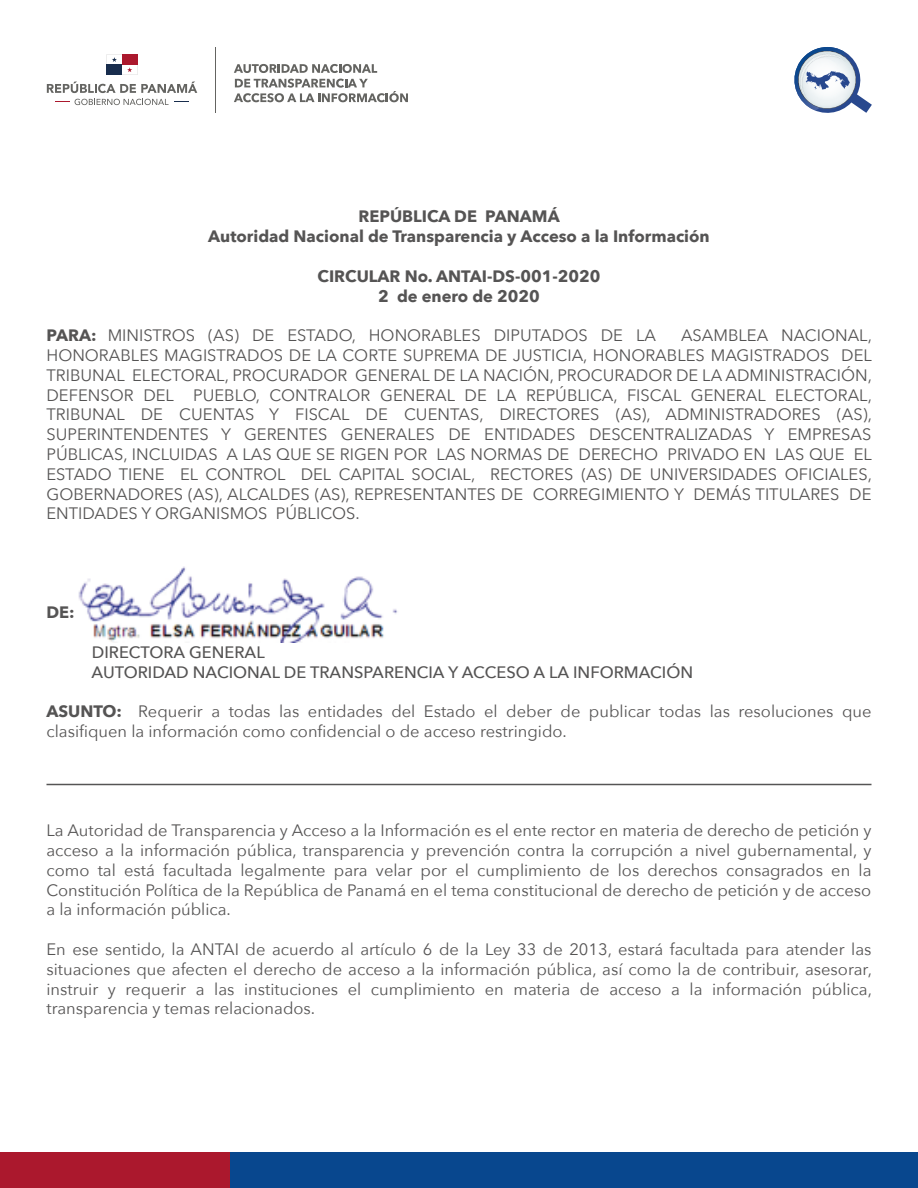
<style>
.page{position:relative;width:918px;height:1188px;background:#fff}
.page>*{position:absolute;margin:0;border:0;box-sizing:border-box;transform-origin:0 0}
.t1{font:16.5px/19.8px "Avenir Next";color:#555454;text-align:justify}
.t2{font:700 16.5px/19.8px "Avenir Next";color:#555454;text-align:center}
.t3{font:500 16.5px/19.8px "Avenir Next";color:#555454}
.s1{font-weight:700}
</style>
<div class="page">
<div style="left:0;top:1152px;width:918px;height:36px;background:#08478e"></div>
<div style="left:0;top:1152px;width:230px;height:36px;background:#ab182d"></div>
<svg style="left:794px;top:47px;width:78px;height:66px"></svg>
<svg style="left:234px;top:64px;width:143px;height:9px"></svg>
<svg style="left:234px;top:79px;width:174px;height:23px"></svg>
<svg style="left:47px;top:82px;width:150px;height:11px"></svg>
<svg style="left:55px;top:101px;width:14px;height:1px"></svg>
<svg style="left:75px;top:99px;width:113px;height:6px"></svg>
<svg style="left:107px;top:54px;width:30px;height:21px"></svg>
<hr style="left:215px;top:47px;width:1px;height:65px;background:#646461">
<img style="left:78px;top:566px;width:320px;height:76px">
<hr style="left:46px;top:784px;width:826px;height:1px;background:#565555">
<p class="t2" style="left:208px;top:207px;width:503px">REPÚBLICA DE PANAMÁ<br>Autoridad Nacional de Transparencia y Acceso a la Información</p>
<p class="t2" style="left:318px;top:266px;width:284px">CIRCULAR No. ANTAI-DS-001-2020<br>2 de enero de 2020</p>
<p class="t1" style="left:46px;top:325px;width:611px"><span class="s1">PARA:</span> MINISTROS (AS) DE ESTADO, HONORABLES DIPUTADOS DE LA</p>
<p class="t1" style="left:46px;top:325px;width:827px;text-indent:635px">ASAMBLEA NACIONAL, HONORABLES MAGISTRADOS DE LA CORTE SUPREMA DE JUSTICIA, HONORABLES MAGISTRADOS DEL TRIBUNAL ELECTORAL, PROCURADOR GENERAL DE LA NACIÓN, PROCURADOR DE LA ADMINISTRACIÓN, DEFENSOR DEL PUEBLO, CONTRALOR GENERAL DE LA REPÚBLICA, FISCAL GENERAL ELECTORAL, TRIBUNAL DE CUENTAS Y FISCAL DE CUENTAS, DIRECTORES (AS), ADMINISTRADORES (AS), SUPERINTENDENTES Y GERENTES GENERALES DE ENTIDADES DESCENTRALIZADAS Y EMPRESAS PÚBLICAS, INCLUIDAS A LAS QUE SE RIGEN POR LAS NORMAS DE DERECHO PRIVADO EN LAS QUE EL ESTADO TIENE EL CONTROL DEL CAPITAL SOCIAL, RECTORES (AS) DE UNIVERSIDADES OFICIALES, GOBERNADORES (AS), ALCALDES (AS), REPRESENTANTES DE CORREGIMIENTO Y DEMÁS TITULARES DE ENTIDADES Y ORGANISMOS PÚBLICOS.</p>
<p class="t2" style="left:46px;top:603px;width:30px">DE:</p>
<p class="t3" style="left:92px;top:642px;width:603px">DIRECTORA GENERAL<br>AUTORIDAD NACIONAL DE TRANSPARENCIA Y ACCESO A LA INFORMACIÓN</p>
<p class="t1" style="left:46px;top:701px;width:827px"><span class="s1">ASUNTO:</span> Requerir a todas las entidades del Estado el deber de publicar todas las resoluciones que clasifiquen la información como confidencial o de acceso restringido.</p>
<p class="t1" style="left:46px;top:820px;width:827px">La Autoridad de Transparencia y Acceso a la Información es el ente rector en materia de derecho de petición y acceso a la información pública, transparencia y prevención contra la corrupción a nivel gubernamental, y como tal está facultada legalmente para velar por el cumplimiento de los derechos consagrados en la Constitución Política de la República de Panamá en el tema constitucional de derecho de petición y de acceso a la información pública.</p>
<p class="t1" style="left:46px;top:939px;width:827px">En ese sentido, la ANTAI de acuerdo al artículo 6 de la Ley 33 de 2013, estará facultada para atender las situaciones que afecten el derecho de acceso a la información pública, así como la de contribuir, asesorar, instruir y requerir a las instituciones el cumplimiento en materia de acceso a la información pública, transparencia y temas relacionados.</p>
</div>
